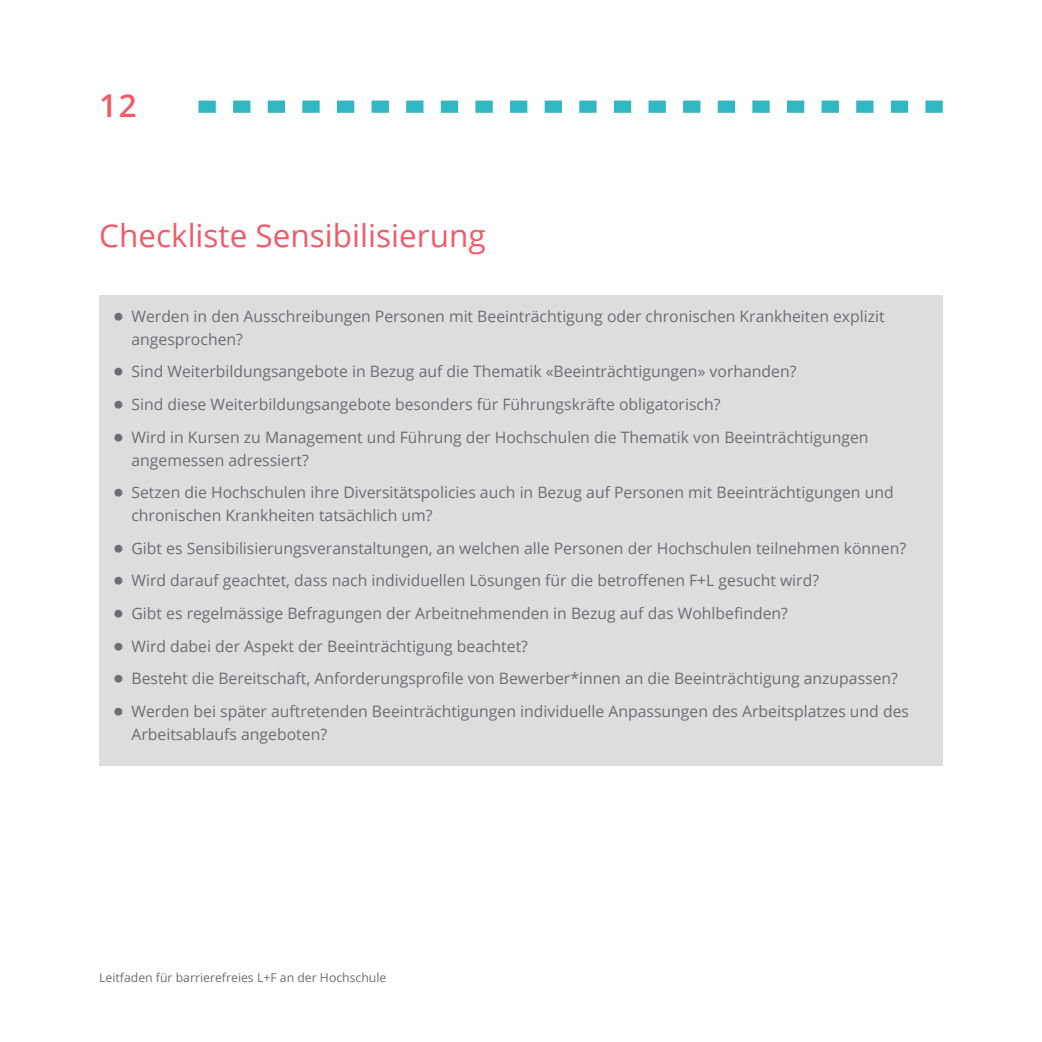
<style>
.page{position:relative;width:1042px;height:1042px;background:#fff}
.page>*{position:absolute;margin:0;border:0;box-sizing:border-box;transform-origin:0 0}
.t1{font:31.5px "Open Sans";color:#f05b6a}
.t2{font:600 31.5px "Open Sans";color:#f05b6a}
.t3{font:15.75px/22.8px "Open Sans";color:#6c6d70}
.t4{font:12.25px "Open Sans";color:#6c6d70}
.s1{font-family:"Universal Newswith Comm Pi"}
</style>
<div class="page">
<svg style="left:198px;top:101px;width:745px;height:12px"></svg>
<div style="left:99px;top:295px;width:844px;height:471px;background:#dcdddf"></div>
<h1 class="t2" style="left:99px;top:84px;width:39px">12</h1>
<h1 class="t1" style="left:99px;top:214px;width:388px">Checkliste Sensibilisierung</h1>
<p class="t3" style="left:131px;top:304px;width:755px;text-indent:-17px"><span class="s1">●</span> Werden in den Ausschreibungen Personen mit Beeinträchtigung oder chronischen Krankheiten explizit angesprochen?</p>
<p class="t3" style="left:114px;top:360px;width:684px"><span class="s1">●</span> Sind Weiterbildungsangebote in Bezug auf die Thematik «Beeinträchtigungen» vorhanden?</p>
<p class="t3" style="left:114px;top:392px;width:608px"><span class="s1">●</span> Sind diese Weiterbildungsangebote besonders für Führungskräfte obligatorisch?</p>
<p class="t3" style="left:131px;top:425px;width:738px;text-indent:-17px"><span class="s1">●</span> Wird in Kursen zu Management und Führung der Hochschulen die Thematik von Beeinträchtigungen angemessen adressiert?</p>
<p class="t3" style="left:131px;top:481px;width:764px;text-indent:-17px"><span class="s1">●</span> Setzen die Hochschulen ihre Diversitätspolicies auch in Bezug auf Personen mit Beeinträchtigungen und chronischen Krankheiten tatsächlich um?</p>
<p class="t3" style="left:114px;top:536px;width:793px"><span class="s1">●</span> Gibt es Sensibilisierungsveranstaltungen, an welchen alle Personen der Hochschulen teilnehmen können?</p>
<p class="t3" style="left:114px;top:569px;width:706px"><span class="s1">●</span> Wird darauf geachtet, dass nach individuellen Lösungen für die betroffenen F+L gesucht wird?</p>
<p class="t3" style="left:114px;top:601px;width:675px"><span class="s1">●</span> Gibt es regelmässige Befragungen der Arbeitnehmenden in Bezug auf das Wohlbefinden?</p>
<p class="t3" style="left:114px;top:634px;width:415px"><span class="s1">●</span> Wird dabei der Aspekt der Beeinträchtigung beachtet?</p>
<p class="t3" style="left:114px;top:667px;width:785px"><span class="s1">●</span> Besteht die Bereitschaft, Anforderungsprofile von Bewerber*innen an die Beeinträchtigung anzupassen?</p>
<p class="t3" style="left:131px;top:699px;width:779px;text-indent:-17px"><span class="s1">●</span> Werden bei später auftretenden Beeinträchtigungen individuelle Anpassungen des Arbeitsplatzes und des<br>Arbeitsablaufs angeboten?</p>
<p class="t4" style="left:99px;top:969px;width:289px">Leitfaden für barrierefreies L+F an der Hochschule</p>
</div>
